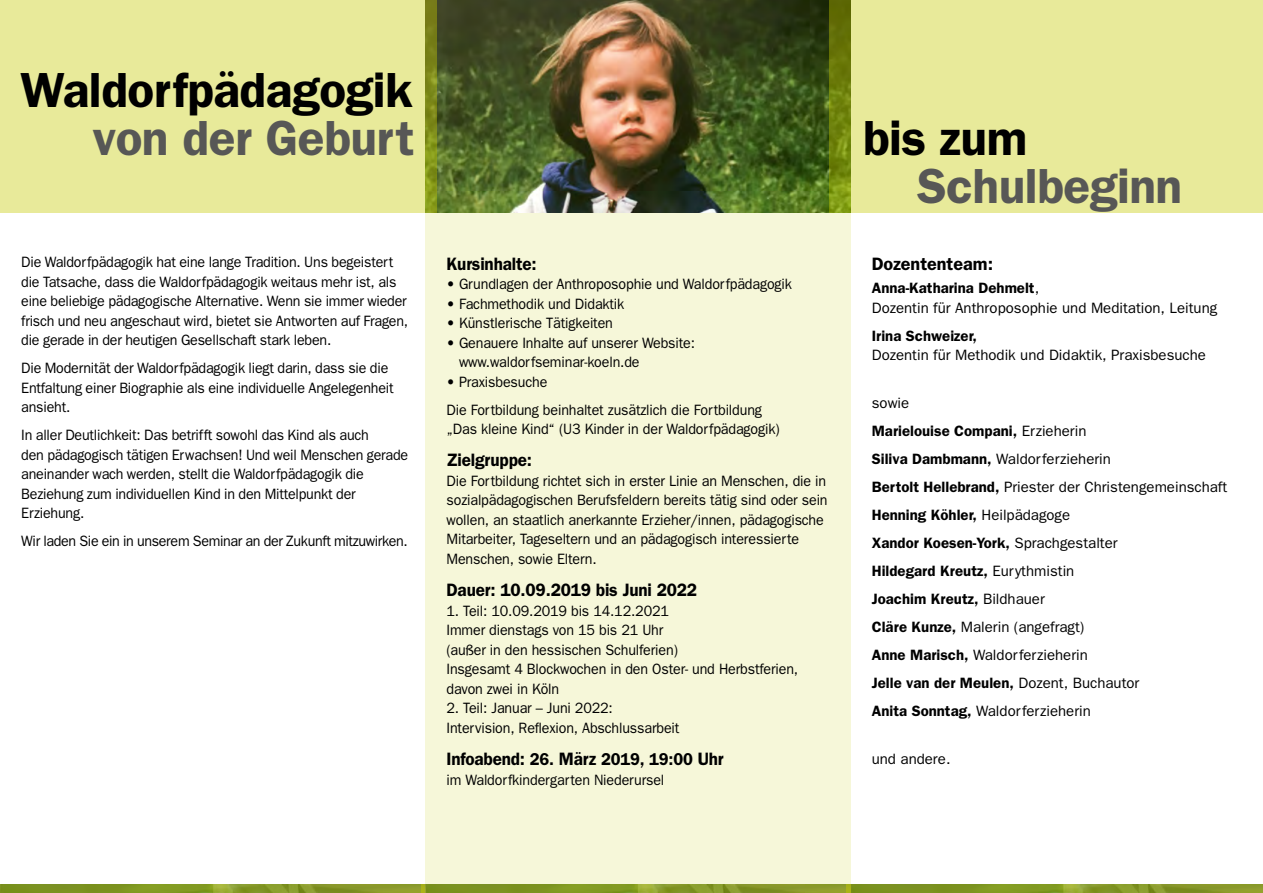
<style>
.page{position:relative;width:1263px;height:893px;background:#fff}
.page>*{position:absolute;margin:0;border:0;box-sizing:border-box;transform-origin:0 0}
.t1{font:600 49.5px/48px "Franklin Gothic";letter-spacing:-.01em;color:#575756}
.t2{font:600 49.5px "Franklin Gothic";letter-spacing:-.01em;color:#000}
.t3{font:600 18px "Franklin Gothic";letter-spacing:-.01em;color:#000;scale:.95 1}
.t4{font:600 18px "Franklin Gothic";letter-spacing:-.01em;color:#000}
.t5{font:15px/19.5px "Franklin Gothic";letter-spacing:-.01em;color:#000;scale:.95 1}
.t6{font:15px/19.5px "Franklin Gothic";letter-spacing:-.01em;color:#000}
.t7{font:600 15px "Franklin Gothic";color:#000}
.s1{color:#000}
.s2{font-size:17.25px}
.s3{font-weight:600}
.s4{font-weight:400}
</style>
<div class="page">
<div style="left:425px;top:0;width:425px;height:893px;background:#f6f7d9"></div>
<svg style="left:850px;top:884px;width:413px;height:9px;fill:#819722"></svg>
<svg style="left:425px;top:884px;width:425px;height:9px;fill:#819822"></svg>
<svg style="left:0;top:884px;width:425px;height:9px;fill:#819822"></svg>
<img style="left:437px;top:0;width:392px;height:213px">
<div style="left:0;top:0;width:437px;height:213px;background:#e8ea9a"></div>
<div style="left:829px;top:0;width:434px;height:213px;background:#e8ea9a"></div>
<p class="t2" style="left:20px;top:61px;width:394px">Waldorfpädagogik</p>
<p class="t1" style="left:92px;top:113px;width:324px">von der Geburt</p>
<p class="t1" style="left:917px;top:113px;width:267px;text-indent:-54px"><span class="s1">bis zum<br></span>Schulbeginn</p>
<p class="t5" style="left:21px;top:252px;width:409px">Die Waldorfpädagogik hat eine lange Tradition. Uns begeistert die Tatsache, dass die Waldorfpädagogik weitaus mehr ist, als eine beliebige pädagogische Alternative. Wenn sie immer wieder frisch und neu angeschaut wird, bietet sie Antworten auf Fragen, die gerade in der heutigen Gesellschaft stark leben.</p>
<p class="t5" style="left:21px;top:358px;width:393px">Die Modernität der Waldorfpädagogik liegt darin, dass sie die<br>Entfaltung einer Biographie als eine individuelle Angelegenheit ansieht.</p>
<p class="t5" style="left:21px;top:425px;width:409px">In aller Deutlichkeit: Das betrifft sowohl das Kind als auch<br>den pädagogisch tätigen Erwachsen! Und weil Menschen gerade aneinander wach werden, stellt die Waldorfpädagogik die Beziehung zum individuellen Kind in den Mittelpunkt der Erziehung.</p>
<p class="t5" style="left:21px;top:531px;width:408px">Wir laden Sie ein in unserem Seminar an der Zukunft mitzuwirken.</p>
<p class="t3" style="left:446px;top:253px;width:96px">Kursinhalte:</p>
<p class="t5" style="left:446px;top:274px;width:365px">• Grundlagen der Anthroposophie und Waldorfpädagogik</p>
<p class="t5" style="left:446px;top:293px;width:189px">• Fachmethodik und Didaktik</p>
<p class="t5" style="left:446px;top:313px;width:177px">• Künstlerische Tätigkeiten</p>
<p class="t5" style="left:459px;top:332px;width:250px;text-indent:-13px">• Genauere Inhalte auf unserer Website: www.waldorfseminar-koeln.de</p>
<p class="t5" style="left:446px;top:371px;width:108px">• Praxisbesuche</p>
<p class="t5" style="left:446px;top:400px;width:352px">Die Fortbildung beinhaltet zusätzlich die Fortbildung „Das kleine Kind“ (U3 Kinder in der Waldorfpädagogik)</p>
<p class="t3" style="left:446px;top:450px;width:91px">Zielgruppe:</p>
<p class="t5" style="left:446px;top:471px;width:403px">Die Fortbildung richtet sich in erster Linie an Menschen, die in sozialpädagogischen Berufsfeldern bereits tätig sind oder sein wollen, an staatlich anerkannte Erzieher/innen, pädagogische Mitarbeiter, Tageseltern und an pädagogisch interessierte Menschen, sowie Eltern.</p>
<p class="t3" style="left:446px;top:579px;width:265px">Dauer: 10.09.2019 bis Juni 2022</p>
<p class="t5" style="left:446px;top:601px;width:372px">1. Teil: 10.09.2019 bis 14.12.2021<br>Immer dienstags von 15 bis 21 Uhr<br>(außer in den hessischen Schulferien)<br>Insgesamt 4 Blockwochen in den Oster- und Herbstferien, davon zwei in Köln</p>
<p class="t5" style="left:446px;top:698px;width:247px">2. Teil: Januar – Juni 2022:<br>Intervision, Reflexion, Abschlussarbeit</p>
<p class="t3" style="left:446px;top:748px;width:293px">Infoabend: <span class="s2">26.</span> März <span class="s2">2019, 19:00</span> Uhr</p>
<p class="t5" style="left:446px;top:769px;width:231px">im Waldorfkindergarten Niederursel</p>
<p class="t4" style="left:872px;top:253px;width:123px">Dozententeam:</p>
<p class="t6" style="left:872px;top:278px;width:347px"><span class="s3">Anna-Katharina Dehmelt</span>,<br>Dozentin für Anthroposophie und Meditation, Leitung</p>
<p class="t6" style="left:872px;top:326px;width:336px"><span class="s3">Irina Schweizer,<br></span>Dozentin für Methodik und Didaktik, Praxisbesuche</p>
<p class="t6" style="left:872px;top:393px;width:39px">sowie</p>
<p class="t7" style="left:872px;top:422px;width:216px">Marielouise Compani, <span class="s4">Erzieherin</span></p>
<p class="t6" style="left:872px;top:449px;width:241px"><span class="s3">Siliva Dambmann,</span> Waldorferzieherin</p>
<p class="t6" style="left:872px;top:477px;width:357px"><span class="s3">Bertolt Hellebrand,</span> Priester der Christengemeinschaft</p>
<p class="t7" style="left:872px;top:506px;width:200px">Henning Köhler, <span class="s4">Heilpädagoge</span></p>
<p class="t7" style="left:872px;top:534px;width:247px">Xandor Koesen-York, <span class="s4">Sprachgestalter</span></p>
<p class="t7" style="left:872px;top:562px;width:204px">Hildegard Kreutz, <span class="s4">Eurythmistin</span></p>
<p class="t7" style="left:872px;top:590px;width:175px">Joachim Kreutz, <span class="s4">Bildhauer</span></p>
<p class="t6" style="left:872px;top:617px;width:214px"><span class="s3">Cläre Kunze,</span> Malerin (angefragt)</p>
<p class="t6" style="left:872px;top:645px;width:218px"><span class="s3">Anne Marisch,</span> Waldorferzieherin</p>
<p class="t7" style="left:872px;top:674px;width:269px">Jelle van der Meulen, <span class="s4">Dozent, Buchautor</span></p>
<p class="t6" style="left:872px;top:701px;width:221px"><span class="s3">Anita Sonntag,</span> Waldorferzieherin</p>
<p class="t6" style="left:872px;top:748px;width:80px">und andere.</p>
</div>
